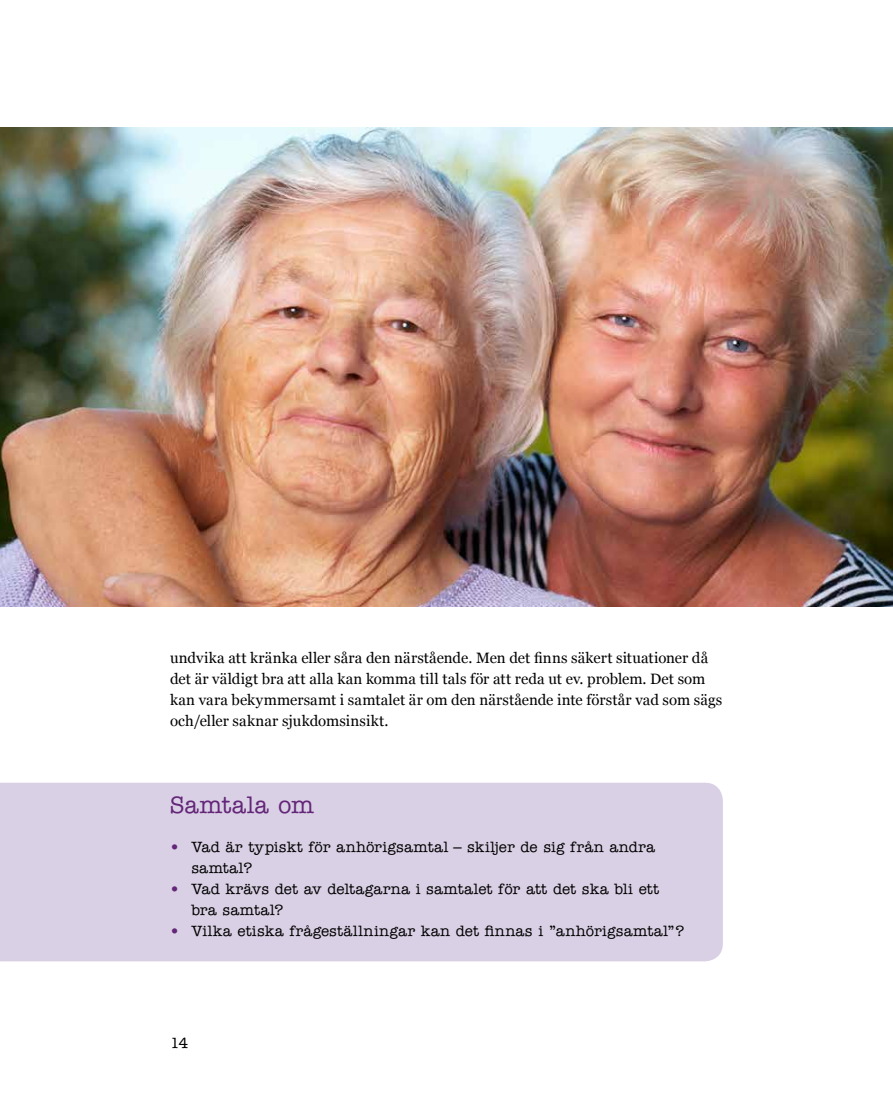
<style>
.page{position:relative;width:893px;height:1106px;background:#fff}
.page>*{position:absolute;margin:0;border:0;box-sizing:border-box;transform-origin:0 0}
.t1{font:500 24px "American Typewriter";letter-spacing:.01em;color:#632678}
.t2{font:15px/21px "Georgia";letter-spacing:.005em;color:#000}
.t3{font:500 15px/21px "American Typewriter";letter-spacing:.015em;color:#000}
.s1{color:#632678}
</style>
<div class="page">
<div style="left:0;top:782px;width:723px;height:179px;background:#dad0e5"></div>
<img style="left:0;top:128px;width:893px;height:478px">
<p class="t2" style="left:170px;top:647px;width:554px">undvika att kränka eller såra den närstående. Men det finns säkert situationer då det är väldigt bra att alla kan komma till tals för att reda ut ev. problem. Det som kan vara bekymmersamt i samtalet är om den närstående inte förstår vad som sägs och/eller saknar sjukdomsinsikt.</p>
<h1 class="t1" style="left:170px;top:792px;width:145px">Samtala om</h1>
<p class="t3" style="left:191px;top:837px;width:465px;text-indent:-21px"><span class="s1">•</span> Vad är typiskt för anhörigsamtal – skiljer de sig från andra samtal?</p>
<p class="t3" style="left:191px;top:879px;width:469px;text-indent:-21px"><span class="s1">•</span> Vad krävs det av deltagarna i samtalet för att det ska bli ett bra samtal?</p>
<p class="t3" style="left:170px;top:921px;width:516px"><span class="s1">•</span> Vilka etiska frågeställningar kan det finnas i ”anhörigsamtal”?</p>
<p class="t3" style="left:170px;top:1032px;width:20px">14</p>
</div>
